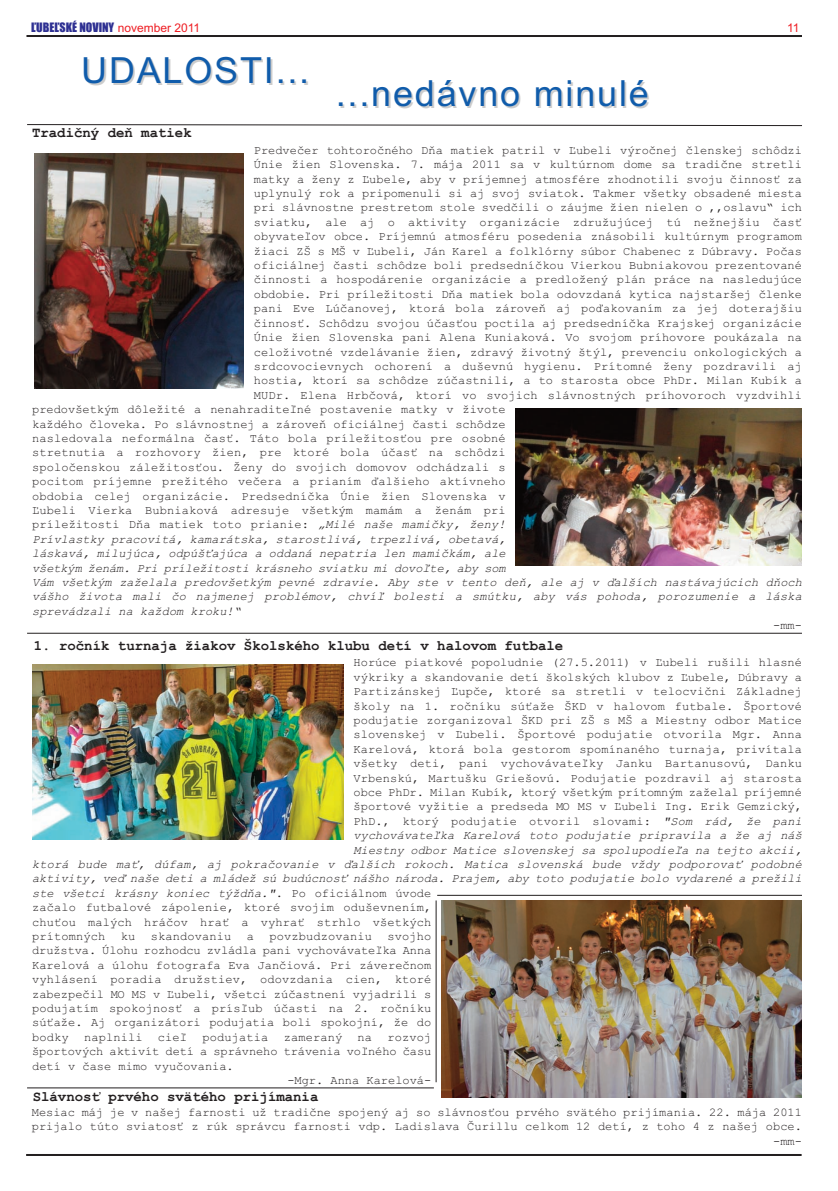
<style>
.page{position:relative;width:838px;height:1191px;background:#fff}
.page>*{position:absolute;margin:0;border:0;box-sizing:border-box;transform-origin:0 0}
.t1{font:36px "Arial";letter-spacing:.05em;color:#105cab}
.t2{font:700 14px "Courier New";color:#231f20}
.t3{font:12px/14.4px "Courier New";color:#231f20;text-align:justify}
.t4{font:italic 12px "Courier New";color:#231f20}
.t5{font:12px "Impact";color:#2e3092}
.t6{font:12px "Arial";color:#ee1d23}
.s1{font-family:"Arial";color:#ee1d23}
.s2{font-style:italic}
.s3{font-style:normal}
</style>
<div class="page">
<hr style="left:26px;top:35px;width:776px;height:2px;background:#231f20">
<hr style="left:26px;top:1154px;width:775px;height:2px;background:#231f20">
<img style="left:34px;top:154px;width:210px;height:235px">
<hr style="left:27px;top:633px;width:775px;height:1px;background:#231f20">
<svg style="left:27px;top:124px;width:775px;height:3px"></svg>
<img style="left:516px;top:408px;width:286px;height:158px">
<img style="left:32px;top:664px;width:311px;height:175px">
<img style="left:441px;top:900px;width:361px;height:197px">
<hr style="left:27px;top:1087px;width:407px;height:1px;background:#231f20">
<hr style="left:437px;top:894px;width:365px;height:1px;background:#231f20">
<hr style="left:435px;top:900px;width:1px;height:182px;background:#231f20">
<p class="t5" style="left:31px;top:21px;width:171px">ĽUBEĽSKÉ NOVINY <span class="s1">november 2011</span></p>
<p class="t6" style="left:787px;top:21px;width:14px">11</p>
<p class="t1" style="left:81px;top:50px;width:230px">UDALOSTI...</p>
<p class="t2" style="left:32px;top:124px;width:161px">Tradičný deň matiek</p>
<p class="t1" style="left:336px;top:73px;width:314px">...nedávno minulé</p>
<p class="t3" style="left:254px;top:142px;width:549px">Predvečer tohtoročného Dňa matiek patril v Ľubeli výročnej členskej schôdzi</p>
<p class="t3" style="left:254px;top:157px;width:549px">Únie žien Slovenska. 7. mája 2011 sa v kultúrnom dome sa tradične stretli</p>
<p class="t3" style="left:254px;top:171px;width:549px">matky a ženy z Ľubele, aby v príjemnej atmosfére zhodnotili svoju činnosť za</p>
<p class="t3" style="left:254px;top:186px;width:550px">uplynulý rok a pripomenuli si aj svoj sviatok. Takmer všetky obsadené miesta</p>
<p class="t3" style="left:254px;top:200px;width:549px">pri slávnostne prestretom stole svedčili o záujme žien nielen o ,,oslavu“ ich</p>
<p class="t3" style="left:254px;top:214px;width:549px">sviatku, ale aj o aktivity organizácie združujúcej tú nežnejšiu časť</p>
<p class="t3" style="left:254px;top:229px;width:549px">obyvateľov obce. Príjemnú atmosféru posedenia znásobili kultúrnym programom</p>
<p class="t3" style="left:254px;top:243px;width:549px">žiaci ZŠ s MŠ v Ľubeli, Ján Karel a folklórny súbor Chabenec z Dúbravy. Počas</p>
<p class="t3" style="left:254px;top:258px;width:549px">oficiálnej časti schôdze boli predsedníčkou Vierkou Bubniakovou prezentované</p>
<p class="t3" style="left:254px;top:272px;width:549px">činnosti a hospodárenie organizácie a predložený plán práce na nasledujúce</p>
<p class="t3" style="left:254px;top:286px;width:549px">obdobie. Pri príležitosti Dňa matiek bola odovzdaná kytica najstaršej členke</p>
<p class="t3" style="left:254px;top:301px;width:549px">pani Eve Lúčanovej, ktorá bola zároveň aj poďakovaním za jej doterajšiu</p>
<p class="t3" style="left:254px;top:315px;width:549px">činnosť. Schôdzu svojou účasťou poctila aj predsedníčka Krajskej organizácie</p>
<p class="t3" style="left:254px;top:330px;width:549px">Únie žien Slovenska pani Alena Kuniaková. Vo svojom príhovore poukázala na</p>
<p class="t3" style="left:254px;top:344px;width:550px">celoživotné vzdelávanie žien, zdravý životný štýl, prevenciu onkologických a</p>
<p class="t3" style="left:254px;top:358px;width:549px">srdcovocievnych ochorení a duševnú hygienu. Prítomné ženy pozdravili aj</p>
<p class="t3" style="left:254px;top:373px;width:550px">hostia, ktorí sa schôdze zúčastnili, a to starosta obce PhDr. Milan Kubík a</p>
<p class="t3" style="left:254px;top:387px;width:549px">MUDr. Elena Hrbčová, ktorí vo svojich slávnostných príhovoroch vyzdvihli</p>
<p class="t3" style="left:32px;top:402px;width:475px">predovšetkým dôležité a nenahraditeľné postavenie matky v živote</p>
<p class="t3" style="left:32px;top:416px;width:475px">každého človeka. Po slávnostnej a zároveň oficiálnej časti schôdze</p>
<p class="t3" style="left:32px;top:430px;width:475px">nasledovala neformálna časť. Táto bola príležitosťou pre osobné</p>
<p class="t3" style="left:32px;top:445px;width:475px">stretnutia a rozhovory žien, pre ktoré bola účasť na schôdzi</p>
<p class="t3" style="left:32px;top:459px;width:475px">spoločenskou záležitosťou. Ženy do svojich domovov odchádzali s</p>
<p class="t3" style="left:32px;top:474px;width:475px">pocitom príjemne prežitého večera a prianím ďalšieho aktívneho</p>
<p class="t3" style="left:32px;top:488px;width:475px">obdobia celej organizácie. Predsedníčka Únie žien Slovenska v</p>
<p class="t3" style="left:32px;top:502px;width:475px">Ľubeli Vierka Bubniaková adresuje všetkým mamám a ženám pri</p>
<p class="t3" style="left:32px;top:517px;width:475px">príležitosti Dňa matiek toto prianie: <span class="s2">„Milé naše mamičky, ženy!</span></p>
<p class="t4" style="left:32px;top:531px;width:475px">Prívlastky pracovitá, kamarátska, starostlivá, trpezlivá, obetavá,</p>
<p class="t4" style="left:32px;top:546px;width:475px">láskavá, milujúca, odpúšťajúca a oddaná nepatria len mamičkám, ale</p>
<p class="t4" style="left:32px;top:560px;width:475px">všetkým ženám. Pri príležitosti krásneho sviatku mi dovoľte, aby som</p>
<p class="t4" style="left:32px;top:575px;width:771px">Vám všetkým zaželala predovšetkým pevné zdravie. Aby ste v tento deň, ale aj v ďalších nastávajúcich dňoch</p>
<p class="t4" style="left:32px;top:589px;width:771px">vášho života mali čo najmenej problémov, chvíľ bolesti a smútku, aby vás pohoda, porozumenie a láska</p>
<p class="t4" style="left:32px;top:603px;width:210px">sprevádzali na každom kroku!“</p>
<p class="t3" style="left:773px;top:618px;width:30px">-mm-</p>
<p class="t2" style="left:34px;top:636px;width:531px">1. ročník turnaja žiakov Školského klubu detí v halovom futbale</p>
<p class="t3" style="left:354px;top:655px;width:450px">Horúce piatkové popoludnie (27.5.2011) v Ľubeli rušili hlasné</p>
<p class="t3" style="left:354px;top:669px;width:450px">výkriky a skandovanie detí školských klubov z Ľubele, Dúbravy a</p>
<p class="t3" style="left:354px;top:683px;width:450px">Partizánskej Ľupče, ktoré sa stretli v telocvični Základnej</p>
<p class="t3" style="left:354px;top:698px;width:450px">školy na 1. ročníku súťaže ŠKD v halovom futbale. Športové</p>
<p class="t3" style="left:354px;top:712px;width:450px">podujatie zorganizoval ŠKD pri ZŠ s MŠ a Miestny odbor Matice</p>
<p class="t3" style="left:354px;top:727px;width:450px">slovenskej v Ľubeli. Športové podujatie otvorila Mgr. Anna</p>
<p class="t3" style="left:354px;top:741px;width:450px">Karelová, ktorá bola gestorom spomínaného turnaja, privítala</p>
<p class="t3" style="left:354px;top:755px;width:450px">všetky deti, pani vychovávateľky Janku Bartanusovú, Danku</p>
<p class="t3" style="left:354px;top:770px;width:450px">Vrbenskú, Martušku Griešovú. Podujatie pozdravil aj starosta</p>
<p class="t3" style="left:354px;top:784px;width:450px">obce PhDr. Milan Kubík, ktorý všetkým prítomným zaželal príjemné</p>
<p class="t3" style="left:354px;top:799px;width:450px">športové vyžitie a predseda MO MS v Ľubeli Ing. Erik Gemzický,</p>
<p class="t3" style="left:354px;top:813px;width:450px">PhD., ktorý podujatie otvoril slovami: <span class="s2">"Som rád, že pani</span></p>
<p class="t4" style="left:354px;top:828px;width:450px">vychovávateľka Karelová toto podujatie pripravila a že aj náš</p>
<p class="t4" style="left:354px;top:842px;width:450px">Miestny odbor Matice slovenskej sa spolupodieľa na tejto akcii,</p>
<p class="t4" style="left:32px;top:856px;width:771px">ktorá bude mať, dúfam, aj pokračovanie v ďalších rokoch. Matica slovenská bude vždy podporovať podobné</p>
<p class="t4" style="left:32px;top:871px;width:771px">aktivity, veď naše deti a mládež sú budúcnosť nášho národa. Prajem, aby toto podujatie bolo vydarené a prežili</p>
<p class="t4" style="left:32px;top:885px;width:401px">ste všetci krásny koniec týždňa."<span class="s3">. Po oficiálnom úvode</span></p>
<p class="t3" style="left:32px;top:899px;width:401px">začalo futbalové zápolenie, ktoré svojim oduševnením,</p>
<p class="t3" style="left:32px;top:914px;width:401px">chuťou malých hráčov hrať a vyhrať strhlo všetkých</p>
<p class="t3" style="left:32px;top:928px;width:75px">prítomných</p>
<p class="t3" style="left:121px;top:928px;width:16px">ku</p>
<p class="t3" style="left:151px;top:928px;width:82px">skandovaniu</p>
<p class="t3" style="left:247px;top:928px;width:9px">a</p>
<p class="t3" style="left:270px;top:928px;width:104px">povzbudzovaniu</p>
<p class="t3" style="left:32px;top:928px;width:401px;text-indent:355px">svojho družstva. Úlohu rozhodcu zvládla pani vychovávateľka Anna Karelová a úlohu fotografa Eva Jančiová. Pri záverečnom vyhlásení poradia družstiev, odovzdania cien, ktoré zabezpečil MO MS v Ľubeli, všetci zúčastnení vyjadrili s podujatím spokojnosť a prísľub účasti na 2. ročníku súťaže. Aj organizátori podujatia boli spokojní, že do bodky</p>
<p class="t3" style="left:84px;top:1029px;width:60px">naplnili</p>
<p class="t3" style="left:158px;top:1029px;width:31px">cieľ</p>
<p class="t3" style="left:202px;top:1029px;width:67px">podujatia</p>
<p class="t3" style="left:284px;top:1029px;width:60px">zameraný</p>
<p class="t3" style="left:358px;top:1029px;width:16px">na</p>
<p class="t3" style="left:387px;top:1029px;width:45px">rozvoj</p>
<p class="t3" style="left:32px;top:1043px;width:401px">športových aktivít detí a správneho trávenia voľného času</p>
<p class="t3" style="left:32px;top:1058px;width:203px">detí v čase mimo vyučovania.</p>
<p class="t3" style="left:287px;top:1072px;width:146px">-Mgr. Anna Karelová-</p>
<p class="t2" style="left:33px;top:1088px;width:287px">Slávnosť prvého svätého prijímania</p>
<p class="t3" style="left:32px;top:1104px;width:771px;text-align:right">Mesiac máj je v našej farnosti už tradične spojený aj so slávnosťou prvého svätého prijímania. 22. mája 2011 prijalo túto sviatosť z rúk správcu farnosti vdp. Ladislava Čurillu celkom 12 detí, z toho 4 z našej obce. -mm-</p>
</div>
